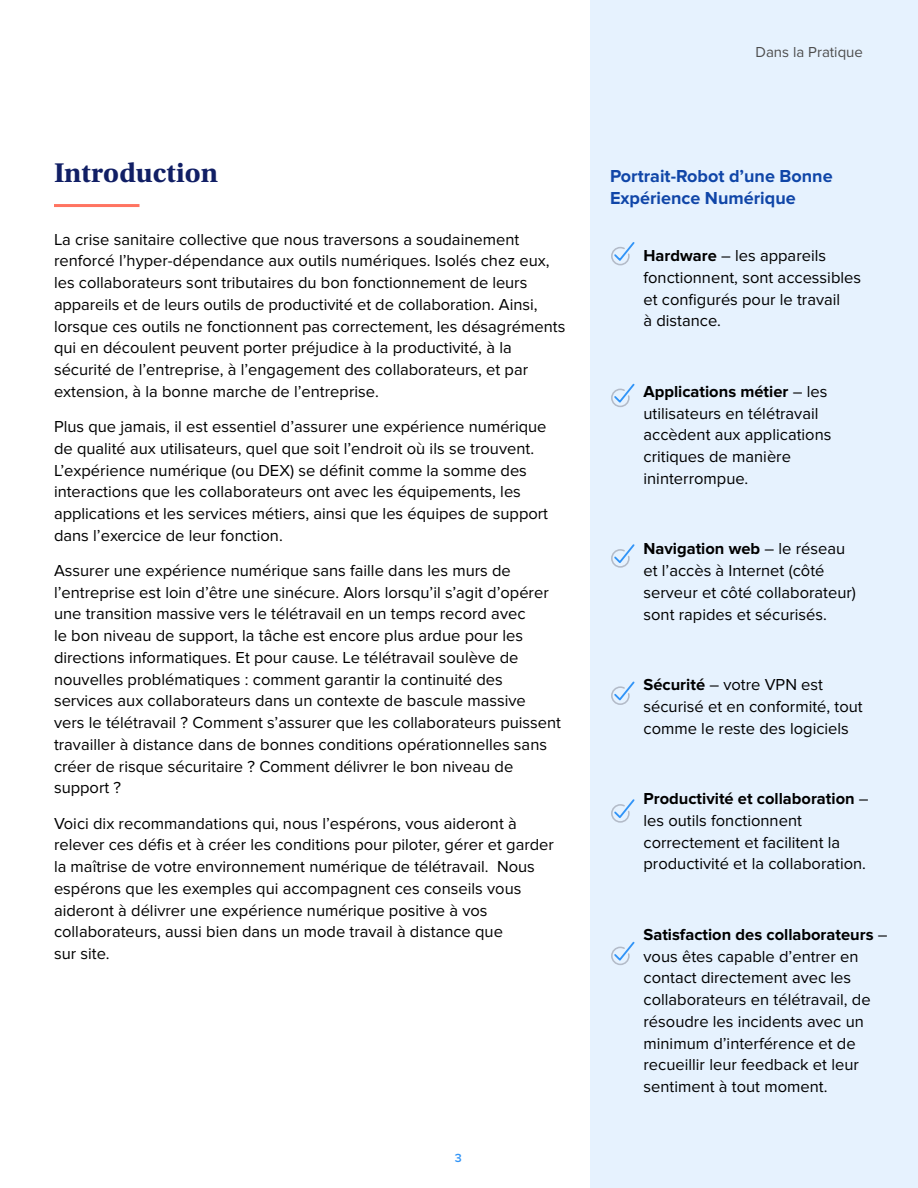
<style>
.page{position:relative;width:918px;height:1188px;background:#fff}
.page>*{position:absolute;margin:0;border:0;box-sizing:border-box;transform-origin:0 0}
.t1{font:700 28.5px "Utopia Std";color:#111f65}
.t2{font:700 18px/21.8px "Proxima Nova";color:#1046a8}
.t3{font:16.5px/21.8px "Proxima Nova";color:#000}
.t4{font:15px "Proxima Nova";color:#4d4d4d}
.t5{font:600 12.15px "Proxima Nova";color:#3194f7}
.s1{font-weight:700}
</style>
<div class="page">
<div style="left:591px;top:0;width:327px;height:1188px;background:#e6f2fe"></div>
<hr style="left:54px;top:204px;width:86px;height:3px;background:#ff7461">
<svg style="left:611px;top:242px;width:24px;height:24px"></svg>
<svg style="left:611px;top:544px;width:24px;height:24px"></svg>
<svg style="left:611px;top:799px;width:24px;height:24px"></svg>
<svg style="left:611px;top:383px;width:24px;height:24px"></svg>
<svg style="left:611px;top:681px;width:24px;height:24px"></svg>
<svg style="left:611px;top:941px;width:24px;height:24px"></svg>
<h1 class="t1" style="left:54px;top:156px;width:166px">Introduction</h1>
<p class="t3" style="left:54px;top:228px;width:513px">La crise sanitaire collective que nous traversons a soudainement renforcé l’hyper-dépendance aux outils numériques. Isolés chez eux, les collaborateurs sont tributaires du bon fonctionnement de leurs appareils et de leurs outils de productivité et de collaboration. Ainsi, lorsque ces outils ne fonctionnent pas correctement, les désagréments qui en découlent peuvent porter préjudice à la productivité, à la sécurité de l’entreprise, à l’engagement des collaborateurs, et par extension, à la bonne marche de l’entreprise.</p>
<p class="t3" style="left:54px;top:416px;width:496px">Plus que jamais, il est essentiel d’assurer une expérience numérique de qualité aux utilisateurs, quel que soit l’endroit où ils se trouvent.<br>L’expérience numérique (ou DEX) se définit comme la somme des interactions que les collaborateurs ont avec les équipements, les applications et les services métiers, ainsi que les équipes de support dans l’exercice de leur fonction.</p>
<p class="t3" style="left:54px;top:560px;width:509px">Assurer une expérience numérique sans faille dans les murs de l’entreprise est loin d’être une sinécure. Alors lorsqu’il s’agit d’opérer une transition massive vers le télétravail en un temps record avec<br>le bon niveau de support, la tâche est encore plus ardue pour les directions informatiques. Et pour cause. Le télétravail soulève de nouvelles problématiques : comment garantir la continuité des services aux collaborateurs dans un contexte de bascule massive<br>vers le télétravail ? Comment s’assurer que les collaborateurs puissent travailler à distance dans de bonnes conditions opérationnelles sans créer de risque sécuritaire ? Comment délivrer le bon niveau de support ?</p>
<p class="t3" style="left:54px;top:813px;width:502px">Voici dix recommandations qui, nous l’espérons, vous aideront à relever ces défis et à créer les conditions pour piloter, gérer et garder la maîtrise de votre environnement numérique de télétravail. Nous espérons que les exemples qui accompagnent ces conseils vous aideront à délivrer une expérience numérique positive à vos collaborateurs, aussi bien dans un mode travail à distance que<br>sur site.</p>
<p class="t5" style="left:455px;top:1151px;width:8px">3</p>
<p class="t4" style="left:756px;top:44px;width:109px">Dans la Pratique</p>
<p class="t2" style="left:610px;top:166px;width:224px">Portrait-Robot d’une Bonne<br>Expérience Numérique</p>
<p class="t3" style="left:644px;top:245px;width:219px"><span class="s1">Hardware</span> – les appareils fonctionnent, sont accessibles et configurés pour le travail<br>à distance.</p>
<p class="t3" style="left:644px;top:381px;width:189px"><span class="s1">Applications métier</span> – les utilisateurs en télétravail accèdent aux applications critiques de manière ininterrompue.</p>
<p class="t3" style="left:644px;top:538px;width:214px"><span class="s1">Navigation web</span> – le réseau et l’accès à Internet (côté serveur et côté collaborateur) sont rapides et sécurisés.</p>
<p class="t3" style="left:644px;top:674px;width:221px"><span class="s1">Sécurité</span> – votre VPN est sécurisé et en conformité, tout comme le reste des logiciels</p>
<p class="t3" style="left:644px;top:788px;width:227px"><span class="s1">Productivité et collaboration</span> – les outils fonctionnent correctement et facilitent la productivité et la collaboration.</p>
<p class="t3" style="left:644px;top:924px;width:246px"><span class="s1">Satisfaction des collaborateurs</span> – vous êtes capable d’entrer en contact directement avec les collaborateurs en télétravail, de résoudre les incidents avec un minimum d’interférence et de recueillir leur feedback et leur sentiment à tout moment.</p>
</div>
